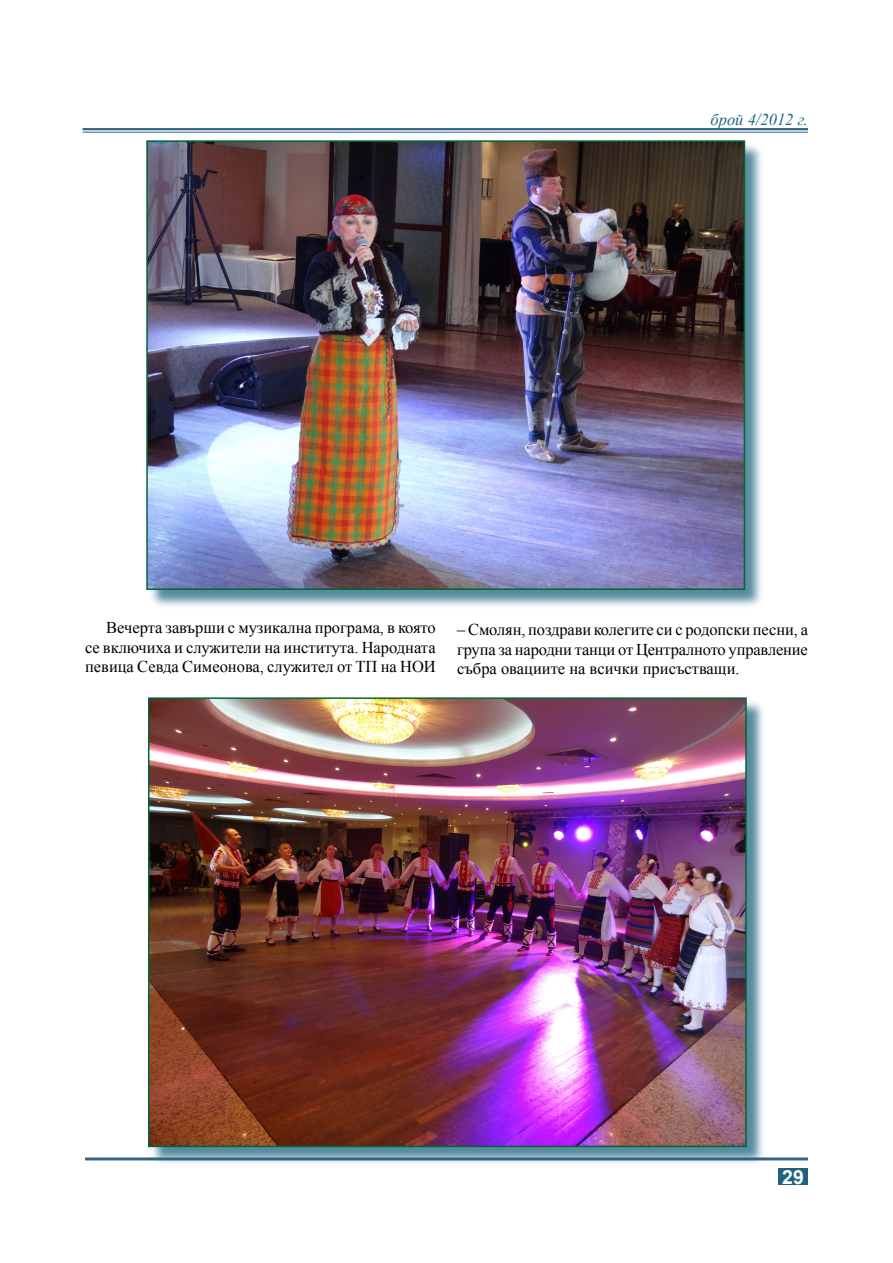
<style>
.page{position:relative;width:893px;height:1263px;background:#fff}
.page>*{position:absolute;margin:0;border:0;box-sizing:border-box;transform-origin:0 0}
.t1{font:700 19.5px "Arial";color:#fff}
.t2{font:16.5px/19.5px "Times New Roman";color:#000;text-align:justify}
.t3{font:italic 16.5px "Times New Roman";color:#1e637d}
</style>
<div class="page">
<div style="left:778px;top:1168px;width:30px;height:17px;background:#1e637d"></div>
<div style="left:83px;top:128px;width:725px;height:5px;background:#bfced9"></div>
<hr style="left:83px;top:128px;width:725px;height:2px;background:#346687">
<hr style="left:83px;top:132px;width:725px;height:1px;background:#346687">
<hr style="left:85px;top:1157px;width:723px;height:3px;background:#346687">
<div style="left:147px;top:141px;width:618px;height:469px;background:#1e637d;opacity:.75"></div>
<img style="left:149px;top:143px;width:593px;height:444px">
<div style="left:146px;top:140px;width:599px;height:450px;border:2px solid #063"></div>
<div style="left:149px;top:698px;width:617px;height:469px;background:#1e637d;opacity:.75"></div>
<img style="left:151px;top:700px;width:593px;height:444px">
<div style="left:148px;top:697px;width:599px;height:450px;border:2px solid #063"></div>
<p class="t3" style="left:710px;top:108px;width:99px">брой 4/2012 г.</p>
<p class="t2" style="left:85px;top:618px;width:352px;text-indent:21px">Вечерта завърши с музикална програма, в която се включиха и служители на института. Народната певица Севда Симеонова, служител от ТП на НОИ</p>
<p class="t2" style="left:457px;top:619px;width:352px">– Смолян, поздрави колегите си с родопски песни, а група за народни танци от Централното управление събра овациите на всички присъстващи.</p>
<p class="t1" style="left:782px;top:1163px;width:23px">29</p>
</div>
